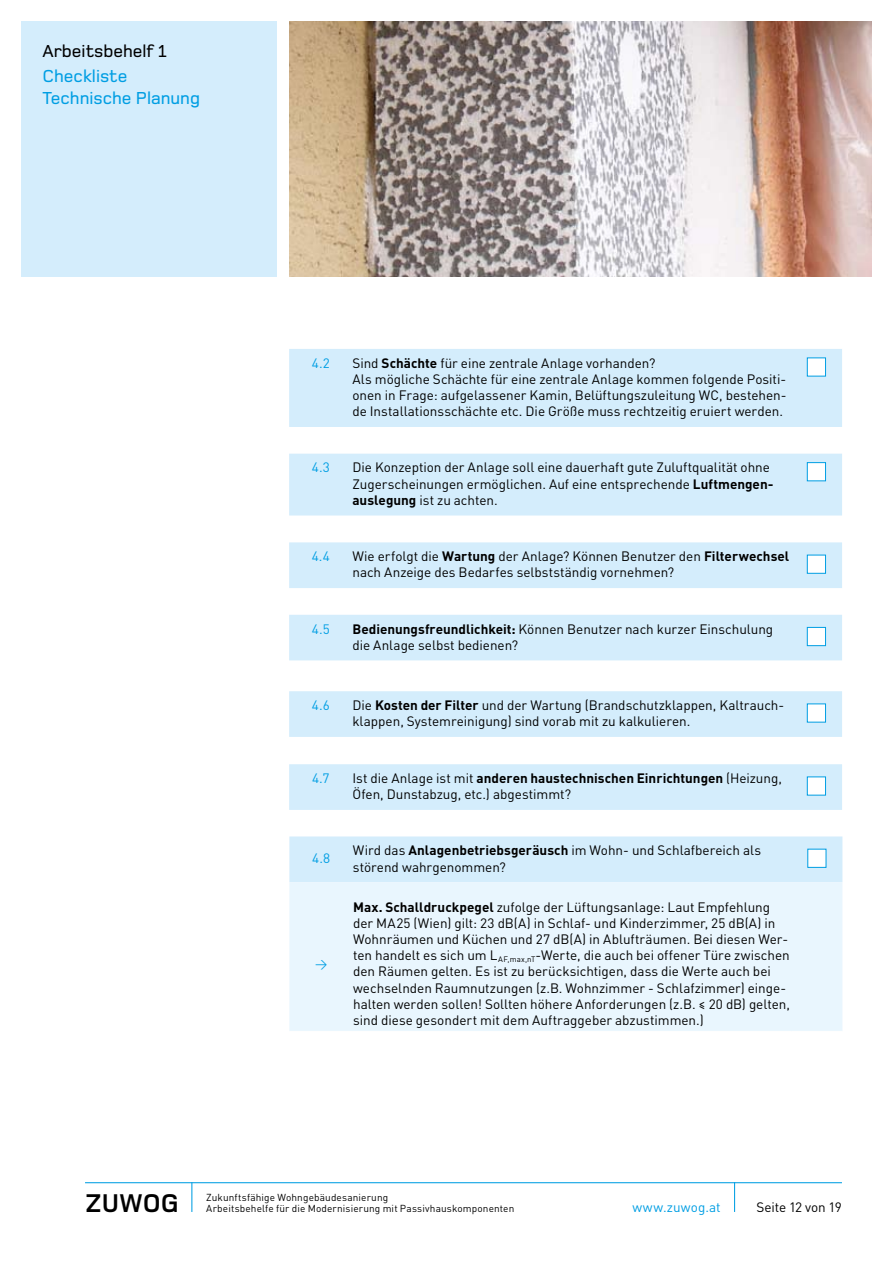
<style>
.page{position:relative;width:893px;height:1263px;background:#fff}
.page>*{position:absolute;margin:0;border:0;box-sizing:border-box;transform-origin:0 0}
.t1{font:700 26.55px "Foundry Monoline";color:#000}
.t2{font:500 18px/21.6px "Foundry Monoline";color:#009ee3}
.t3{font:500 18px "Foundry Monoline";color:#000}
.t4{font:13.5px/16.2px "DIN Pro";color:#000}
.t5{font:13.5px "DIN Pro";color:#009ee3}
.t6{font:13.5px "DIN";letter-spacing:.01em;color:#009ee3}
.t7{font:12px "DIN";color:#009ee3}
.t8{font:10.05px/11.6px "DIN";letter-spacing:.01em;color:#000}
.s1{font-weight:700}
</style>
<div class="page">
<hr style="left:85px;top:1182px;width:757px;height:1px;background:#009ee3">
<hr style="left:734px;top:1182px;width:1px;height:30px;background:#009ee3">
<hr style="left:191px;top:1182px;width:1px;height:30px;background:#009ee3">
<div style="left:21px;top:21px;width:255px;height:255px;background:#d4edfc"></div>
<div style="left:289px;top:349px;width:553px;height:78px;background:#d4edfc"></div>
<div style="left:807px;top:357px;width:19px;height:20px;background:#fff;border:1px solid #009ee3"></div>
<div style="left:289px;top:454px;width:553px;height:61px;background:#d4edfc"></div>
<div style="left:807px;top:462px;width:19px;height:19px;background:#fff;border:1px solid #009ee3"></div>
<div style="left:289px;top:691px;width:553px;height:46px;background:#d4edfc"></div>
<div style="left:807px;top:703px;width:19px;height:19px;background:#fff;border:1px solid #009ee3"></div>
<div style="left:289px;top:764px;width:553px;height:46px;background:#d4edfc"></div>
<div style="left:807px;top:776px;width:19px;height:19px;background:#fff;border:1px solid #009ee3"></div>
<div style="left:289px;top:542px;width:553px;height:46px;background:#d4edfc"></div>
<div style="left:807px;top:555px;width:19px;height:19px;background:#fff;border:1px solid #009ee3"></div>
<div style="left:289px;top:615px;width:553px;height:45px;background:#d4edfc"></div>
<div style="left:807px;top:627px;width:19px;height:19px;background:#fff;border:1px solid #009ee3"></div>
<div style="left:289px;top:836px;width:553px;height:46px;background:#d4edfc"></div>
<div style="left:289px;top:882px;width:553px;height:149px;background:#e9f6fe"></div>
<div style="left:807px;top:849px;width:19px;height:19px;background:#fff"></div>
<img style="left:289px;top:21px;width:583px;height:255px">
<h2 class="t3" style="left:43px;top:41px;width:126px">Arbeitsbehelf 1</h2>
<h2 class="t2" style="left:43px;top:66px;width:159px">Checkliste<br>Technische Planung</h2>
<p class="t5" style="left:312px;top:354px;width:20px">4.2</p>
<p class="t4" style="left:352px;top:354px;width:436px">Sind <span class="s1">Schächte</span> für eine zentrale Anlage vorhanden?<br>Als mögliche Schächte für eine zentrale Anlage kommen folgende Positi&shy;onen in Frage: aufgelassener Kamin, Belüftungszuleitung WC, bestehen&shy;de Installationsschächte etc. Die Größe muss rechtzeitig eruiert werden.</p>
<p class="t5" style="left:312px;top:458px;width:20px">4.3</p>
<p class="t4" style="left:352px;top:459px;width:423px">Die Konzeption der Anlage soll eine dauerhaft gute Zuluftqualität ohne<br>Zugerscheinungen ermöglichen. Auf eine entsprechende <span class="s1">Luftmengen&shy;auslegung</span> ist zu achten.</p>
<p class="t5" style="left:312px;top:547px;width:20px">4.4</p>
<p class="t4" style="left:352px;top:548px;width:438px">Wie erfolgt die <span class="s1">Wartung</span> der Anlage? Können Benutzer den <span class="s1">Filterwechsel </span>nach Anzeige des Bedarfes selbstständig vornehmen?</p>
<p class="t5" style="left:312px;top:619px;width:19px">4.5</p>
<p class="t4" style="left:352px;top:620px;width:422px"><span class="s1">Bedienungsfreundlichkeit:</span> Können Benutzer nach kurzer Einschulung die Anlage selbst bedienen?</p>
<p class="t5" style="left:312px;top:696px;width:19px">4.6</p>
<p class="t4" style="left:352px;top:696px;width:433px">Die <span class="s1">Kosten der Filter</span> und der Wartung (Brandschutzklappen, Kaltrauch&shy;klappen, Systemreinigung) sind vorab mit zu kalkulieren.</p>
<p class="t5" style="left:312px;top:769px;width:19px">4.7</p>
<p class="t4" style="left:352px;top:769px;width:431px">Ist die Anlage ist mit <span class="s1">anderen haustechnischen Einrichtungen</span> (Heizung,<br>Öfen, Dunstabzug, etc.) abgestimmt?</p>
<p class="t5" style="left:312px;top:849px;width:20px">4.8</p>
<p class="t4" style="left:353px;top:842px;width:410px">Wird das <span class="s1">Anlagenbetriebsgeräusch</span> im Wohn- und Schlafbereich als störend wahrgenommen?</p>
<p class="t7" style="left:315px;top:956px;width:14px">&gt;</p>
<p class="t4" style="left:353px;top:898px;width:438px"><span class="s1">Max. Schalldruckpegel</span> zufolge der Lüftungsanlage: Laut Empfehlung der MA25 (Wien) gilt: 23 dB(A) in Schlaf- und Kinderzimmer, 25 dB(A) in Wohnräumen und Küchen und 27 dB(A) in Ablufträumen. Bei diesen Wer&shy;ten handelt es sich um L<sub>AF,max,nT</sub>-Werte, die auch bei offener Türe zwischen den Räumen gelten. Es ist zu berücksichtigen, dass die Werte auch bei wechselnden Raumnutzungen (z.B. Wohnzimmer - Schlafzimmer) einge&shy;halten werden sollen! Sollten höhere Anforderungen (z.B. ≤ 20 dB) gelten, sind diese gesondert mit dem Auftraggeber abzustimmen.)</p>
<p class="t8" style="left:206px;top:1191px;width:310px">Zukunftsfähige Wohngebäudesanierung<br>Arbeitsbehelfe für die Modernisierung mit Passivhauskomponenten</p>
<p class="t6" style="left:632px;top:1199px;width:90px">www.zuwog.at</p>
<h1 class="t1" style="left:85px;top:1189px;width:95px">ZUWOG</h1>
<p class="t4" style="left:756px;top:1198px;width:87px">Seite 12 von 19</p>
</div>
